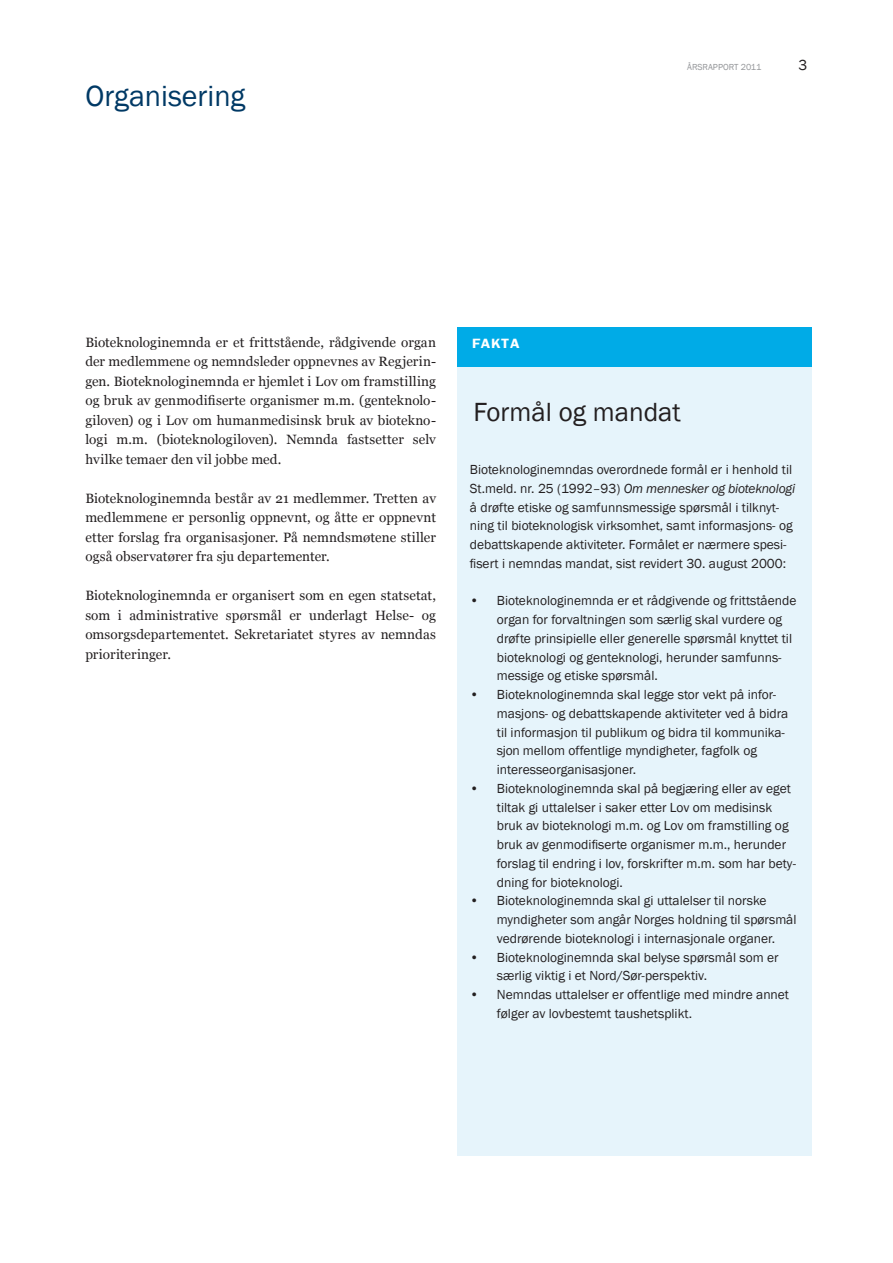
<style>
.page{position:relative;width:893px;height:1263px;background:#fff}
.page>*{position:absolute;margin:0;border:0;box-sizing:border-box;transform-origin:0 0}
.Stor_overskrift{font:30px "Franklin Gothic";color:#003965}
.Faktatittel{font:27px "Franklin Gothic";color:#231f20}
.pagina{font:15px "Franklin Gothic";color:#231f20}
.faktaboks_tekst{font:13.5px/18.8px "Franklin Gothic";color:#231f20}
.Brødtekst_Georgia{font:13.5px/19.5px "Georgia";letter-spacing:.005em;color:#231f20;text-align:justify}
.Faktaboks_tittel{font:600 13.5px "Franklin Gothic";letter-spacing:.05em;color:#fff;scale:1.1 1}
.kolumnetittel{font:9px "Franklin Gothic";color:#939598}
.s1{font-style:italic}
</style>
<div class="page">
<div style="left:457px;top:328px;width:354px;height:827px;background:#e6f4fb"></div>
<div style="left:457px;top:327px;width:354px;height:39px;background:#00abe7"></div>
<p class="Stor_overskrift" style="left:85px;top:77px;width:161px">Organisering</p>
<p class="kolumnetittel" style="left:687px;top:62px;width:76px">ÅRSRAPPORT 2011</p>
<p class="pagina" style="left:798px;top:55px;width:10px">3</p>
<p class="Brødtekst_Georgia" style="left:85px;top:332px;width:352px">Bioteknologinemnda er et frittstående, rådgivende organ der medlemmene og nemndsleder oppnevnes av Regjerin&shy;gen. Bioteknologinemnda er hjemlet i Lov om framstilling og bruk av genmodifiserte organismer m.m. (genteknolo&shy;giloven) og i Lov om humanmedisinsk bruk av biotekno&shy;logi m.m. (bioteknologiloven). Nemnda fastsetter selv hvilke temaer den vil jobbe med.</p>
<p class="Brødtekst_Georgia" style="left:85px;top:488px;width:352px">Bioteknologinemnda består av 21 medlemmer. Tretten av medlemmene er personlig oppnevnt, og åtte er oppnevnt etter forslag fra organisasjoner. På nemndsmøtene stiller også observatører fra sju departementer.</p>
<p class="Brødtekst_Georgia" style="left:85px;top:586px;width:352px">Bioteknologinemnda er organisert som en egen statsetat, som i administrative spørsmål er underlagt Helse- og omsorgsdepartementet. Sekretariatet styres av nemndas prioriteringer.</p>
<p class="Faktaboks_tittel" style="left:472px;top:335px;width:45px">FAKTA</p>
<p class="Faktatittel" style="left:473px;top:395px;width:209px">Formål og mandat</p>
<p class="faktaboks_tekst" style="left:470px;top:460px;width:327px">Bioteknologinemndas overordnede formål er i henhold til St.meld. nr. 25 (1992–93) <span class="s1">Om mennesker og bioteknologi </span>å drøfte etiske og samfunnsmessige spørsmål i tilknyt&shy;ning til bioteknologisk virksomhet, samt informasjons- og debattskapende aktiviteter. Formålet er nærmere spesi&shy;fisert i nemndas mandat, sist revidert 30. august 2000:</p>
<p class="faktaboks_tekst" style="left:497px;top:592px;width:301px;text-indent:-27px">• Bioteknologinemnda er et rådgivende og frittstående organ for forvaltningen som særlig skal vurdere og drøfte prinsipielle eller generelle spørsmål knyttet til bioteknologi og genteknologi, herunder samfunns&shy;messige og etiske spørsmål.</p>
<p class="faktaboks_tekst" style="left:497px;top:685px;width:293px;text-indent:-27px">• Bioteknologinemnda skal legge stor vekt på infor&shy;masjons- og debattskapende aktiviteter ved å bidra til informasjon til publikum og bidra til kommunika&shy;sjon mellom offentlige myndigheter, fagfolk og interesseorganisasjoner.</p>
<p class="faktaboks_tekst" style="left:497px;top:779px;width:301px;text-indent:-27px">• Bioteknologinemnda skal på begjæring eller av eget tiltak gi uttalelser i saker etter Lov om medisinsk bruk av bioteknologi m.m. og Lov om framstilling og bruk av genmodifiserte organismer m.m., herunder forslag til endring i lov, forskrifter m.m. som har bety&shy;dning for bioteknologi.</p>
<p class="faktaboks_tekst" style="left:497px;top:892px;width:301px;text-indent:-27px">• Bioteknologinemnda skal gi uttalelser til norske myndigheter som angår Norges holdning til spørsmål vedrørende bioteknologi i internasjonale organer.</p>
<p class="faktaboks_tekst" style="left:497px;top:948px;width:283px;text-indent:-27px">• Bioteknologinemnda skal belyse spørsmål som er særlig viktig i et Nord/Sør-perspektiv.</p>
<p class="faktaboks_tekst" style="left:497px;top:985px;width:294px;text-indent:-27px">• Nemndas uttalelser er offentlige med mindre annet følger av lovbestemt taushetsplikt.</p>
</div>
